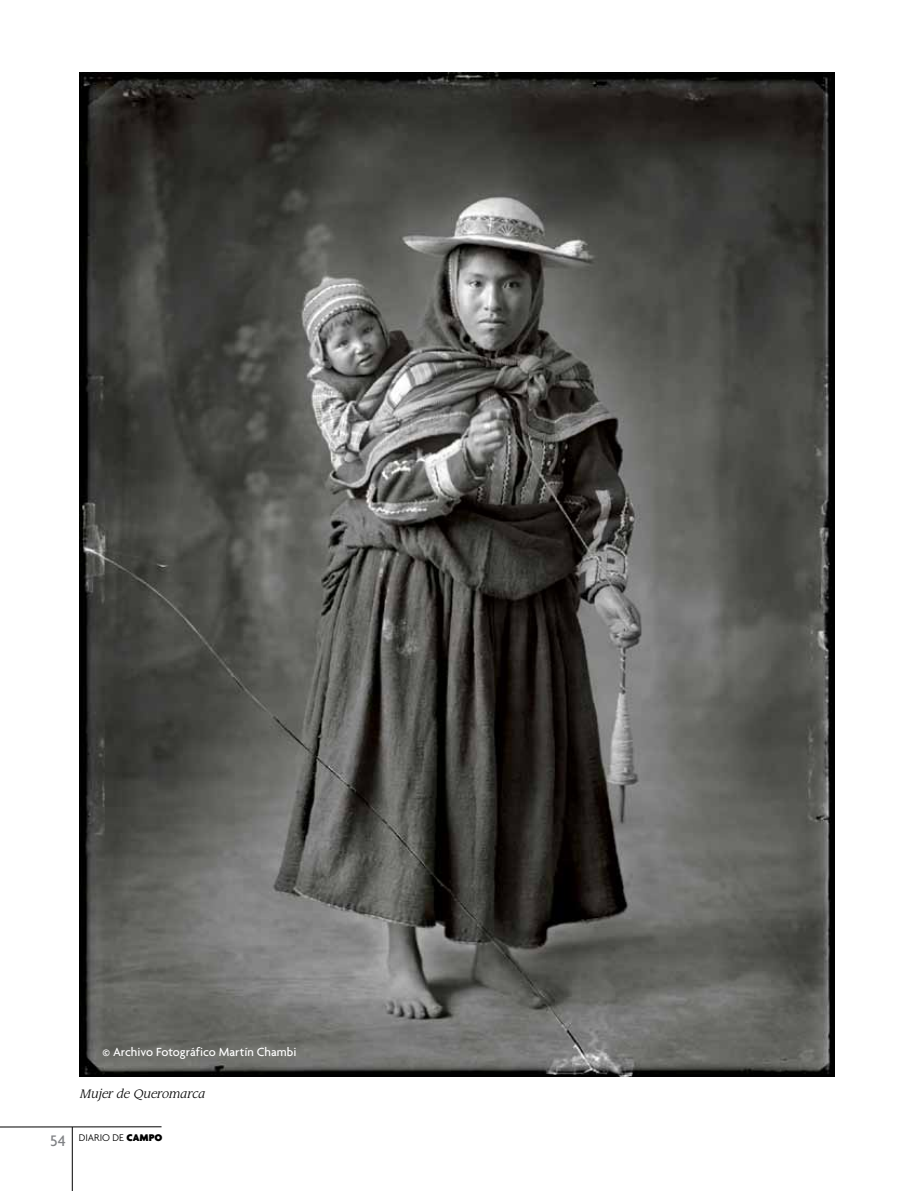
<style>
.page{position:relative;width:915px;height:1191px;background:#fff}
.page>*{position:absolute;margin:0;border:0;box-sizing:border-box;transform-origin:0 0}
.t1{font:500 16.5px "Agenda";color:#808285}
.t2{font:500 12.75px "Agenda";color:#fff}
.t3{font:italic 12px "Leawood";color:#000}
.t4{font:300 10.5px "Agenda";color:#000}
.s1{font-weight:900}
</style>
<div class="page">
<hr style="left:0;top:1126px;width:161px;height:1px;background:#000">
<hr style="left:72px;top:1127px;width:1px;height:64px;background:#000">
<img style="left:80px;top:72px;width:754px;height:1005px">
<p class="t1" style="left:50px;top:1130px;width:17px">54</p>
<p class="t2" style="left:102px;top:1043px;width:195px">© Archivo Fotográfico Martín Chambi</p>
<p class="t3" style="left:80px;top:1086px;width:127px">Mujer de Queromarca</p>
<p class="t4" style="left:79px;top:1132px;width:85px">DIARIO DE <span class="s1">CAMPO</span></p>
</div>
